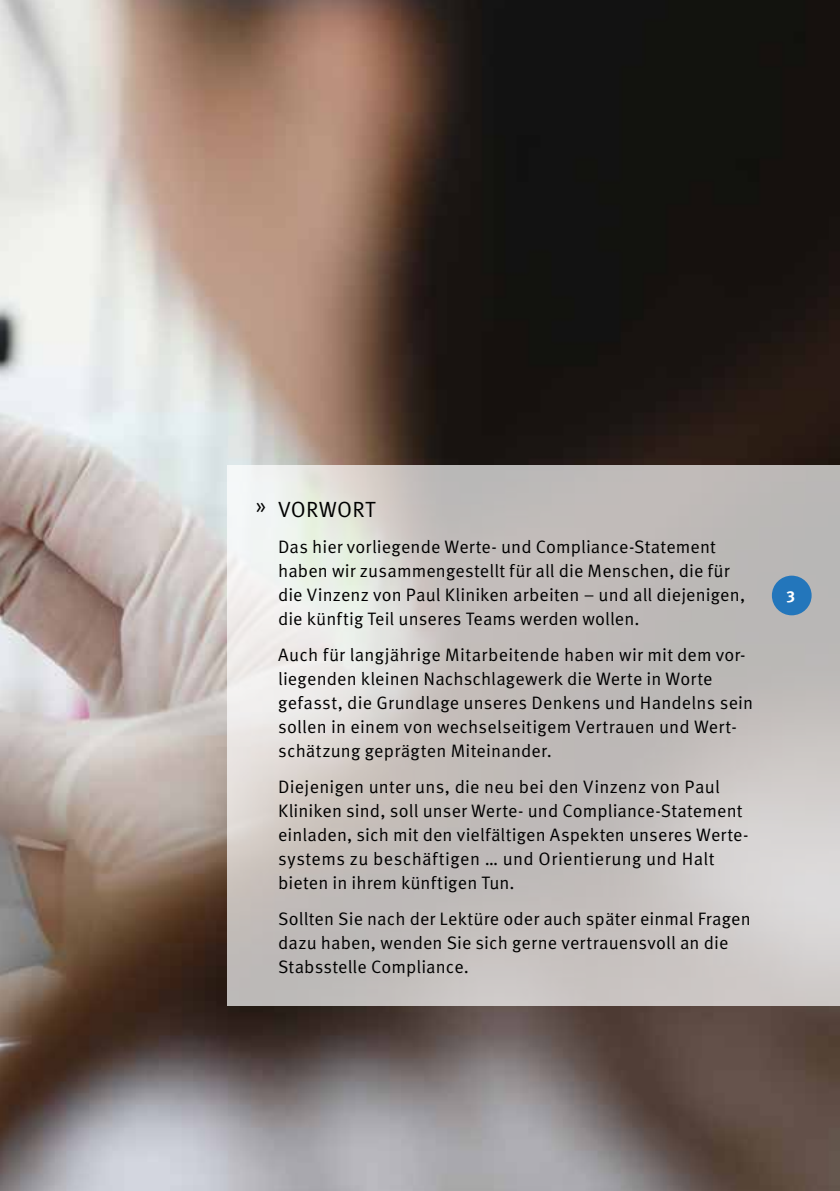
<style>
.page{position:relative;width:840px;height:1191px;background:#fff}
.page>*{position:absolute;margin:0;border:0;box-sizing:border-box;transform-origin:0 0}
.t1{font:22px "Meta Pro";letter-spacing:.015em;color:#000}
.t2{font:18px/24px "Meta Pro";letter-spacing:.01em;color:#000}
.t3{font:700 16px "Meta Pro";color:#fff}
</style>
<div class="page">
<img style="left:0;top:0;width:839px;height:1191px">
<svg style="left:227px;top:465px;width:612px;height:540px;background:#c9c5c3"></svg>
<div style="left:771px;top:575px;width:40px;height:40px;background:#2376bb;border-radius:50%"></div>
<p class="t1" style="left:255px;top:496px;width:121px">» VORWORT</p>
<p class="t2" style="left:278px;top:535px;width:468px">Das hier vorliegende Werte- und Compliance-Statement haben wir zusammengestellt für all die Menschen, die für die Vinzenz von Paul Kliniken arbeiten – und all diejenigen, die künftig Teil unseres Teams werden wollen.</p>
<p class="t2" style="left:278px;top:643px;width:476px">Auch für langjährige Mitarbeitende haben wir mit dem vor&shy;liegenden kleinen Nachschlagewerk die Werte in Worte gefasst, die Grundlage unseres Denkens und Handelns sein sollen in einem von wechselseitigem Vertrauen und Wert&shy;schätzung geprägten Miteinander.</p>
<p class="t2" style="left:278px;top:775px;width:472px">Diejenigen unter uns, die neu bei den Vinzenz von Paul Kliniken sind, soll unser Werte- und Compliance-Statement einladen, sich mit den vielfältigen Aspekten unseres Werte&shy;systems zu beschäftigen … und Orientierung und Halt bieten in ihrem künftigen Tun.</p>
<p class="t2" style="left:278px;top:907px;width:474px">Sollten Sie nach der Lektüre oder auch später einmal Fragen dazu haben, wenden Sie sich gerne vertrauensvoll an die<br>Stabsstelle Compliance.</p>
<p class="t3" style="left:786px;top:586px;width:10px">3</p>
</div>
